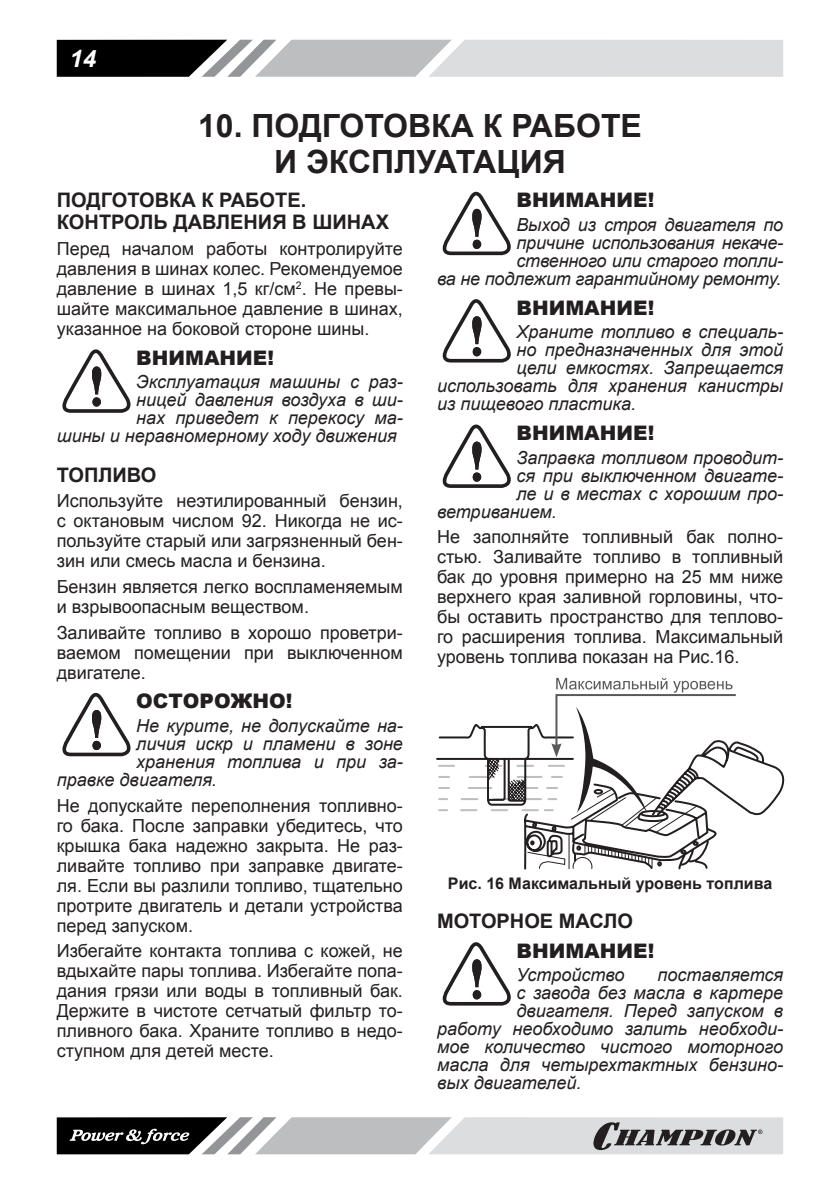
<style>
.page{position:relative;width:840px;height:1191px;background:#fff}
.page>*{position:absolute;margin:0;border:0;box-sizing:border-box;transform-origin:0 0}
.t1{font:700 32px/36px "Arial";color:#231f20;text-align:center}
.t2{font:italic 700 24px "Arial";color:#fff}
.t3{font:700 20px/22px "Arial";color:#231f20}
.t4{font:900 20px "Arial";color:#231f20}
.t5{font:18px/20px "Arial";color:#231f20;text-align:justify}
.t6{font:italic 18px/18px "Arial";color:#231f20;text-align:right}
.t7{font:700 16px "Arial";color:#231f20}
</style>
<div class="page">
<svg style="left:57px;top:40px;width:725px;height:37px"></svg>
<svg style="left:57px;top:1117px;width:725px;height:37px"></svg>
<svg style="left:62px;top:349px;width:69px;height:64px"></svg>
<svg style="left:62px;top:693px;width:69px;height:63px"></svg>
<svg style="left:442px;top:192px;width:69px;height:63px"></svg>
<svg style="left:442px;top:299px;width:69px;height:63px"></svg>
<svg style="left:442px;top:424px;width:69px;height:64px"></svg>
<svg style="left:436px;top:678px;width:349px;height:192px"></svg>
<svg style="left:442px;top:942px;width:69px;height:63px"></svg>
<h2 class="t2" style="left:70px;top:44px;width:28px">14</h2>
<h1 class="t1" style="left:198px;top:108px;width:445px">10. ПОДГОТОВКА К РАБОТЕ<br>И ЭКСПЛУАТАЦИЯ</h1>
<p class="t3" style="left:57px;top:190px;width:333px">ПОДГОТОВКА К РАБОТЕ.<br>КОНТРОЛЬ ДАВЛЕНИЯ В ШИНАХ</p>
<p class="t5" style="left:57px;top:239px;width:347px">Перед началом работы контролируйте давления в шинах колес. Рекомендуемое давление в шинах 1,5 кг/см<sup>2</sup>. Не превы&shy;шайте максимальное давление в шинах, указанное на боковой стороне шины.</p>
<p class="t4" style="left:136px;top:343px;width:139px">ВНИМАНИЕ!</p>
<p class="t6" style="left:136px;top:373px;width:268px">Эксплуатация машины с раз-</p>
<p class="t6" style="left:136px;top:391px;width:268px">ницей давления воздуха в ши-</p>
<p class="t6" style="left:136px;top:409px;width:268px">нах приведет к перекосу ма-</p>
<p class="t6" style="left:57px;top:427px;width:341px">шины и неравномерному ходу движения</p>
<p class="t3" style="left:57px;top:464px;width:101px">ТОПЛИВО</p>
<p class="t5" style="left:57px;top:491px;width:347px">Используйте неэтилированный бензин, с октановым числом 92. Никогда не ис&shy;пользуйте старый или загрязненный бен&shy;зин или смесь масла и бензина.</p>
<p class="t5" style="left:57px;top:577px;width:347px">Бензин является легко воспламеняемым и взрывоопасным веществом.</p>
<p class="t5" style="left:57px;top:622px;width:347px">Заливайте топливо в хорошо проветри&shy;ваемом помещении при выключенном двигателе.</p>
<p class="t4" style="left:136px;top:686px;width:158px">ОСТОРОЖНО!</p>
<p class="t6" style="left:136px;top:717px;width:268px">Не курите, не допускайте на-</p>
<p class="t6" style="left:136px;top:735px;width:268px">личия искр и пламени в зоне</p>
<p class="t6" style="left:136px;top:753px;width:268px">хранения топлива и при за-</p>
<p class="t6" style="left:57px;top:771px;width:162px">правке двигателя.</p>
<p class="t5" style="left:57px;top:795px;width:347px">Не допускайте переполнения топливно&shy;го бака. После заправки убедитесь, что крышка бака надежно закрыта. Не раз&shy;ливайте топливо при заправке двигате&shy;ля. Если вы разлили топливо, тщательно протрите двигатель и детали устройства перед запуском.</p>
<p class="t5" style="left:57px;top:941px;width:347px">Избегайте контакта топлива с кожей, не вдыхайте пары топлива. Избегайте попа&shy;дания грязи или воды в топливный бак.<br>Держите в чистоте сетчатый фильтр то&shy;пливного бака. Храните топливо в недо&shy;ступном для детей месте.</p>
<p class="t4" style="left:516px;top:185px;width:139px">ВНИМАНИЕ!</p>
<p class="t6" style="left:437px;top:216px;width:347px">Выход из строя двигателя по<br>причине использования некаче&shy;ственного или старого топли-<br>ва не подлежит гарантийному ремонту.</p>
<p class="t4" style="left:516px;top:293px;width:139px">ВНИМАНИЕ!</p>
<p class="t6" style="left:516px;top:323px;width:268px">Храните топливо в специаль-</p>
<p class="t6" style="left:516px;top:341px;width:268px">но предназначенных для этой</p>
<p class="t6" style="left:516px;top:359px;width:268px">цели емкостях. Запрещается</p>
<p class="t6" style="left:437px;top:377px;width:347px">использовать для хранения канистры</p>
<p class="t6" style="left:437px;top:395px;width:200px">из пищевого пластика.</p>
<p class="t4" style="left:516px;top:418px;width:139px">ВНИМАНИЕ!</p>
<p class="t6" style="left:516px;top:448px;width:268px">Заправка топливом проводит-</p>
<p class="t6" style="left:516px;top:466px;width:268px">ся при выключенном двигате-</p>
<p class="t6" style="left:516px;top:484px;width:268px">ле и в местах с хорошим про-</p>
<p class="t6" style="left:437px;top:502px;width:121px">ветриванием.</p>
<p class="t5" style="left:437px;top:527px;width:347px">Не заполняйте топливный бак полно&shy;стью. Заливайте топливо в топливный бак до уровня примерно на 25 мм ниже верхнего края заливной горловины, что&shy;бы оставить пространство для теплово&shy;го расширения топлива. Максимальный уровень топлива показан на Рис.16.</p>
<p class="t7" style="left:447px;top:872px;width:325px">Рис. 16 Максимальный уровень топлива</p>
<p class="t3" style="left:437px;top:910px;width:197px">МОТОРНОЕ МАСЛО</p>
<p class="t4" style="left:516px;top:936px;width:139px">ВНИМАНИЕ!</p>
<p class="t6" style="left:516px;top:966px;width:109px">Устройство</p>
<p class="t6" style="left:657px;top:966px;width:127px">поставляется</p>
<p class="t6" style="left:516px;top:984px;width:268px">с завода без масла в картере</p>
<p class="t6" style="left:516px;top:1002px;width:268px">двигателя. Перед запуском в</p>
<p class="t6" style="left:437px;top:1020px;width:347px">работу необходимо залить необходи-</p>
<p class="t6" style="left:437px;top:1038px;width:347px">мое количество чистого моторного</p>
<p class="t6" style="left:437px;top:1056px;width:347px">масла для четырехтактных бензино-</p>
<p class="t6" style="left:437px;top:1074px;width:146px">вых двигателей.</p>
</div>
